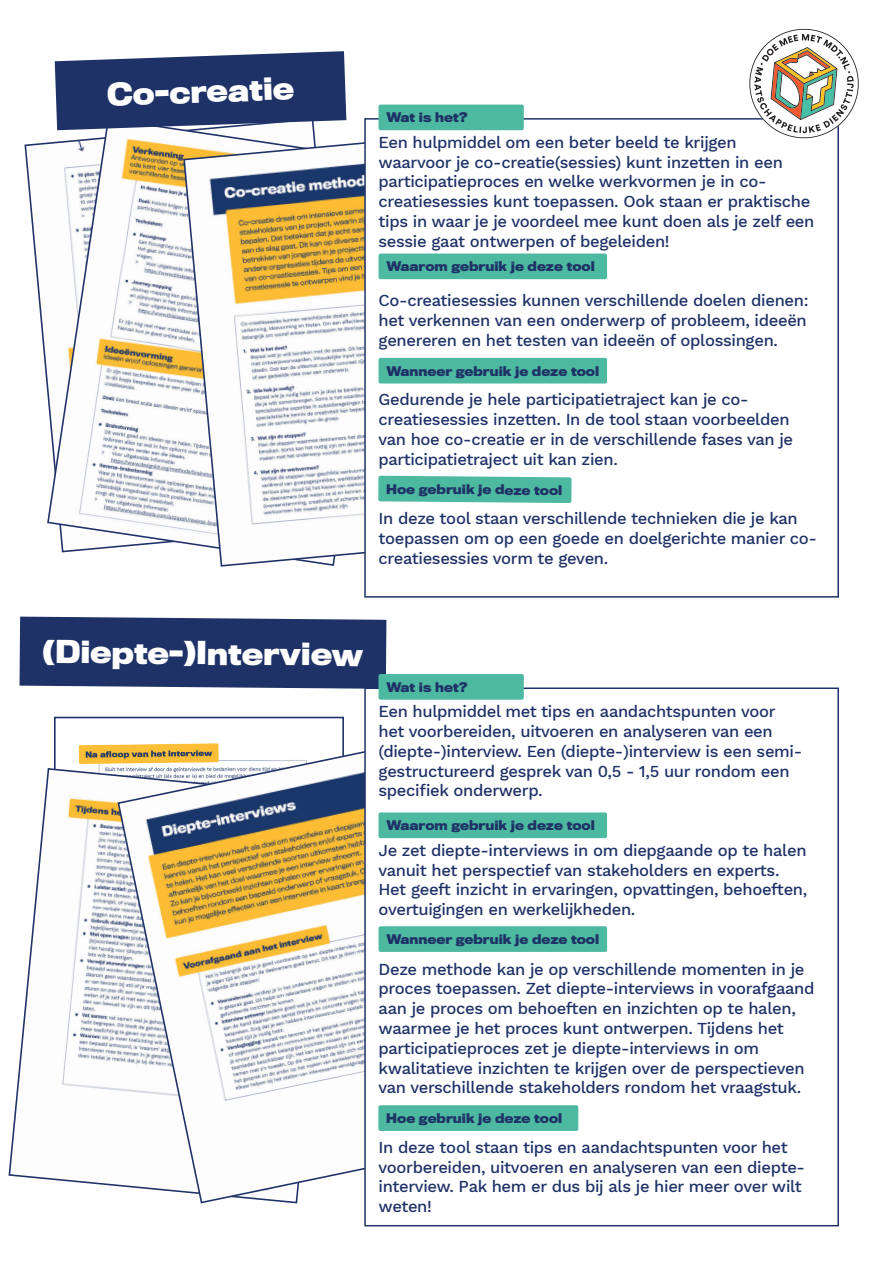
<style>
.page{position:relative;width:893px;height:1263px;background:#fff}
.page>*{position:absolute;margin:0;border:0;box-sizing:border-box;transform-origin:0 0}
.t1{font:700 29.4px "Titling Gothic FB";letter-spacing:-.01em;color:#fff}
.t2{font:500 16.5px/19.8px "Work Sans";letter-spacing:-.02em;color:#1f3267}
.t3{font:700 12.3px "Titling Gothic FB";color:#1f3267}
</style>
<div class="page">
<svg style="left:24px;top:142px;width:22px;height:237px"></svg>
<svg style="left:46px;top:117px;width:333px;height:436px"></svg>
<svg style="left:182px;top:131px;width:182px;height:436px"></svg>
<div style="left:20px;top:617px;width:366px;height:72px;background:#1f3267"></div>
<img style="left:78px;top:744px;width:39px;height:23px">
<svg style="left:8px;top:767px;width:109px;height:420px"></svg>
<svg style="left:117px;top:742px;width:247px;height:462px"></svg>
<div style="left:365px;top:119px;width:473px;height:478px;background:#fff"></div>
<div style="left:364px;top:118px;width:475px;height:480px;border:2px solid #1f3267"></div>
<div style="left:364px;top:687px;width:475px;height:539px;border:2px solid #1f3267"></div>
<div style="left:379px;top:254px;width:228px;height:25px;background:#4db9a1;border-radius:2px"></div>
<div style="left:379px;top:812px;width:228px;height:26px;background:#4db9a1;border-radius:2px"></div>
<div style="left:379px;top:358px;width:228px;height:25px;background:#4db9a1;border-radius:2px"></div>
<div style="left:379px;top:926px;width:228px;height:26px;background:#4db9a1;border-radius:2px"></div>
<svg style="left:378px;top:476px;width:194px;height:27px"></svg>
<div style="left:378px;top:1105px;width:200px;height:26px;background:#4db9a1;border-radius:2px"></div>
<div style="left:379px;top:105px;width:145px;height:25px;background:#4db9a1;border-radius:2px"></div>
<div style="left:379px;top:674px;width:145px;height:26px;background:#4db9a1;border-radius:2px"></div>
<svg style="left:747px;top:28px;width:112px;height:113px"></svg>
<svg style="left:55px;top:51px;width:291px;height:79px"></svg>
<h1 class="t1" style="left:106px;top:76px;width:189px;rotate:-2deg">Co-creatie</h1>
<p class="t3" style="left:386px;top:110px;width:83px">Wat is het?</p>
<p class="t2" style="left:379px;top:133px;width:437px">Een hulpmiddel om een beter beeld te krijgen<br>waarvoor je co-creatie(sessies) kunt inzetten in een participatieproces en welke werkvormen je in co&shy;creatiesessies kunt toepassen. Ook staan er praktische tips in waar je je voordeel mee kunt doen als je zelf een sessie gaat ontwerpen of begeleiden!</p>
<p class="t3" style="left:386px;top:259px;width:210px">Waarom gebruik je deze tool</p>
<p class="t2" style="left:379px;top:291px;width:432px;text-align:justify">Co-creatiesessies kunnen verschillende doelen dienen: het verkennen van een onderwerp of probleem, ideeën genereren en het testen van ideeën of oplossingen.</p>
<p class="t3" style="left:386px;top:363px;width:214px">Wanneer gebruik je deze tool</p>
<p class="t2" style="left:379px;top:390px;width:416px">Gedurende je hele participatietraject kan je co&shy;creatiesessies inzetten. In de tool staan voorbeelden van hoe co-creatie er in de verschillende fases van je participatietraject uit kan zien.</p>
<p class="t3" style="left:386px;top:480px;width:178px;rotate:1deg">Hoe gebruik je deze tool</p>
<p class="t2" style="left:379px;top:509px;width:440px">In deze tool staan verschillende technieken die je kan toepassen om op een goede en doelgerichte manier co&shy;creatiesessies vorm te geven.</p>
<h1 class="t1" style="left:42px;top:634px;width:322px">(Diepte-)Interview</h1>
<p class="t3" style="left:386px;top:679px;width:83px">Wat is het?</p>
<p class="t2" style="left:379px;top:702px;width:425px">Een hulpmiddel met tips en aandachtspunten voor het voorbereiden, uitvoeren en analyseren van een (diepte-)interview. Een (diepte-)interview is een semi&shy;gestructureerd gesprek van 0,5 - 1,5 uur rondom een specifiek onderwerp.</p>
<p class="t3" style="left:386px;top:818px;width:210px">Waarom gebruik je deze tool</p>
<p class="t2" style="left:379px;top:841px;width:430px">Je zet diepte-interviews in om diepgaande op te halen vanuit het perspectief van stakeholders en experts.<br>Het geeft inzicht in ervaringen, opvattingen, behoeften, overtuigingen en werkelijkheden.</p>
<p class="t3" style="left:386px;top:931px;width:214px">Wanneer gebruik je deze tool</p>
<p class="t2" style="left:379px;top:960px;width:437px">Deze methode kan je op verschillende momenten in je proces toepassen. Zet diepte-interviews in voorafgaand aan je proces om behoeften en inzichten op te halen, waarmee je het proces kunt ontwerpen. Tijdens het participatieproces zet je diepte-interviews in om kwalitatieve inzichten te krijgen over de perspectieven van verschillende stakeholders rondom het vraagstuk.</p>
<p class="t3" style="left:386px;top:1110px;width:178px">Hoe gebruik je deze tool</p>
<p class="t2" style="left:379px;top:1138px;width:428px">In deze tool staan tips en aandachtspunten voor het voorbereiden, uitvoeren en analyseren van een diepte&shy;interview. Pak hem er dus bij als je hier meer over wilt weten!</p>
</div>
